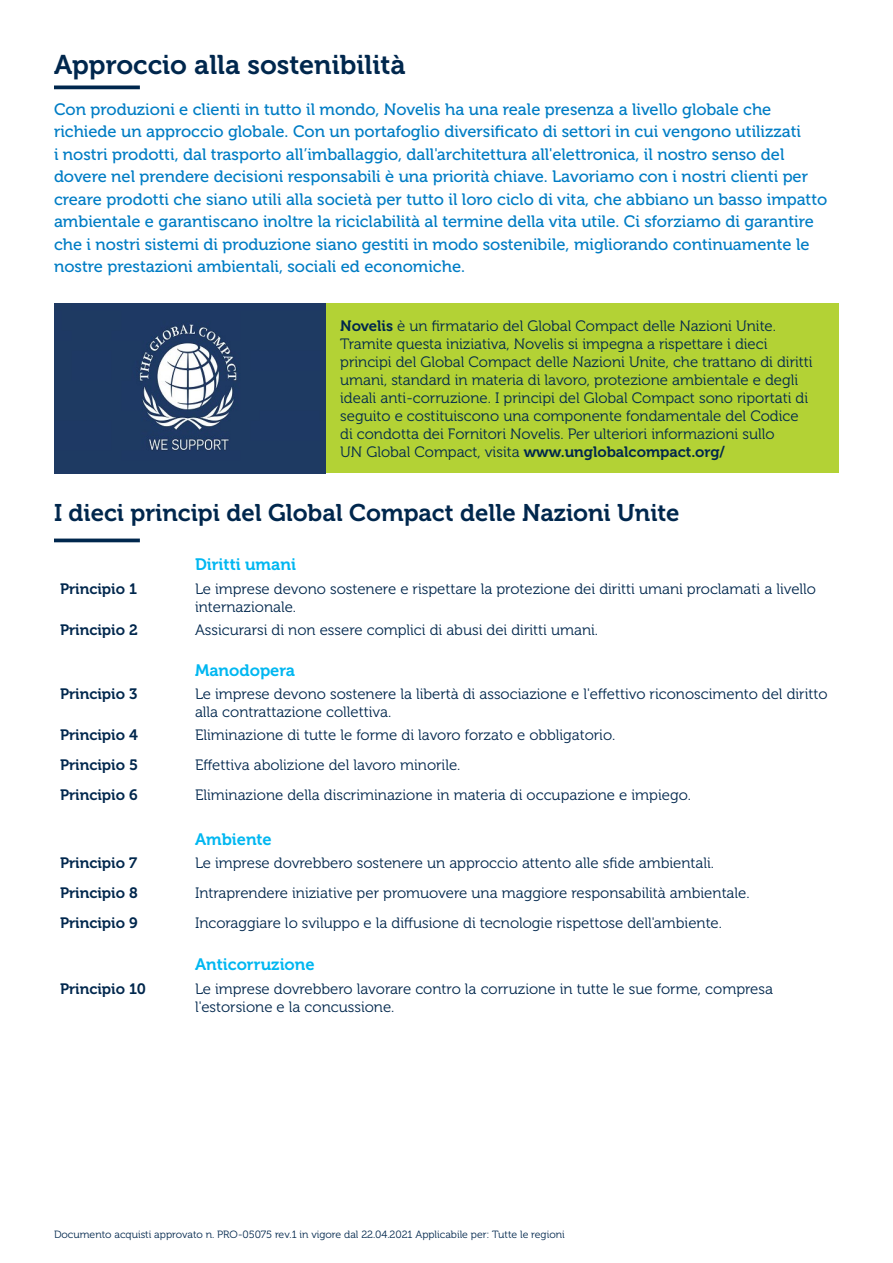
<style>
.page{position:relative;width:893px;height:1263px;background:#fff}
.page>*{position:absolute;margin:0;border:0;box-sizing:border-box;transform-origin:0 0}
.t1{font:27px "Museo 700";color:#00274d}
.t2{font:24px "Museo 700";color:#00274d}
.t3{font:16.5px/22.5px "Museo 500";color:#007dc5}
.t4{font:16.5px "Museo 700";color:#00b7f1}
.t5{font:15px/18px "Museo 300";color:#00274d}
.t6{font:15px "Museo 700";color:#00274d}
.t7{font:10.5px "Museo 300";color:#00274d}
.s1{font-family:"Museo 700"}
.s2{font-family:"Museo 300"}
</style>
<div class="page">
<div style="left:324px;top:303px;width:515px;height:170px;background:#b3d235"></div>
<img style="left:54px;top:303px;width:272px;height:170px">
<hr style="left:54px;top:86px;width:86px;height:3px;background:#00274d">
<hr style="left:54px;top:539px;width:86px;height:3px;background:#00274d">
<h1 class="t1" style="left:54px;top:50px;width:353px">Approccio alla sostenibilità</h1>
<p class="t3" style="left:54px;top:98px;width:775px">Con produzioni e clienti in tutto il mondo, Novelis ha una reale presenza a livello globale che richiede un approccio globale. Con un portafoglio diversificato di settori in cui vengono utilizzati<br>i nostri prodotti, dal trasporto all’imballaggio, dall'architettura all'elettronica, il nostro senso del dovere nel prendere decisioni responsabili è una priorità chiave. Lavoriamo con i nostri clienti per creare prodotti che siano utili alla società per tutto il loro ciclo di vita, che abbiano un basso impatto ambientale e garantiscano inoltre la riciclabilità al termine della vita utile. Ci sforziamo di garantire che i nostri sistemi di produzione siano gestiti in modo sostenibile, migliorando continuamente le nostre prestazioni ambientali, sociali ed economiche.</p>
<p class="t5" style="left:340px;top:317px;width:474px"><span class="s1">Novelis</span> è un firmatario del Global Compact delle Nazioni Unite.<br>Tramite questa iniziativa, Novelis si impegna a rispettare i dieci principi del Global Compact delle Nazioni Unite, che trattano di diritti umani, standard in materia di lavoro, protezione ambientale e degli ideali anti-corruzione. I principi del Global Compact sono riportati di seguito e costituiscono una componente fondamentale del Codice di condotta dei Fornitori Novelis. Per ulteriori informazioni sullo</p>
<p class="t6" style="left:340px;top:443px;width:386px"><span class="s2">UN Global Compact, visita</span> www.unglobalcompact.org/</p>
<h2 class="t2" style="left:54px;top:499px;width:627px">I dieci principi del Global Compact delle Nazioni Unite</h2>
<p class="t4" style="left:195px;top:555px;width:102px">Diritti umani</p>
<p class="t6" style="left:60px;top:580px;width:79px">Principio 1</p>
<p class="t5" style="left:195px;top:580px;width:623px">Le imprese devono sostenere e rispettare la protezione dei diritti umani proclamati a livello internazionale.</p>
<p class="t6" style="left:60px;top:621px;width:79px">Principio 2</p>
<p class="t5" style="left:195px;top:621px;width:405px">Assicurarsi di non essere complici di abusi dei diritti umani.</p>
<p class="t4" style="left:195px;top:661px;width:102px">Manodopera</p>
<p class="t6" style="left:60px;top:685px;width:79px">Principio 3</p>
<p class="t5" style="left:195px;top:685px;width:634px">Le imprese devono sostenere la libertà di associazione e l'effettivo riconoscimento del diritto alla contrattazione collettiva.</p>
<p class="t6" style="left:60px;top:727px;width:79px">Principio 4</p>
<p class="t5" style="left:195px;top:726px;width:422px">Eliminazione di tutte le forme di lavoro forzato e obbligatorio.</p>
<p class="t6" style="left:60px;top:757px;width:79px">Principio 5</p>
<p class="t5" style="left:195px;top:756px;width:267px">Effettiva abolizione del lavoro minorile.</p>
<p class="t6" style="left:60px;top:787px;width:79px">Principio 6</p>
<p class="t5" style="left:195px;top:786px;width:497px">Eliminazione della discriminazione in materia di occupazione e impiego.</p>
<p class="t4" style="left:195px;top:830px;width:78px">Ambiente</p>
<p class="t6" style="left:60px;top:854px;width:79px">Principio 7</p>
<p class="t5" style="left:195px;top:854px;width:521px">Le imprese dovrebbero sostenere un approccio attento alle sfide ambientali.</p>
<p class="t6" style="left:60px;top:884px;width:79px">Principio 8</p>
<p class="t5" style="left:195px;top:884px;width:556px">Intraprendere iniziative per promuovere una maggiore responsabilità ambientale.</p>
<p class="t6" style="left:60px;top:914px;width:79px">Principio 9</p>
<p class="t5" style="left:195px;top:914px;width:528px">Incoraggiare lo sviluppo e la diffusione di tecnologie rispettose dell'ambiente.</p>
<p class="t4" style="left:195px;top:955px;width:121px">Anticorruzione</p>
<p class="t6" style="left:60px;top:980px;width:88px">Principio 10</p>
<p class="t5" style="left:195px;top:980px;width:579px">Le imprese dovrebbero lavorare contro la corruzione in tutte le sue forme, compresa l'estorsione e la concussione.</p>
<p class="t7" style="left:54px;top:1229px;width:512px">Documento acquisti approvato n. PRO-05075 rev.1 in vigore dal 22.04.2021 Applicabile per: Tutte le regioni</p>
</div>
